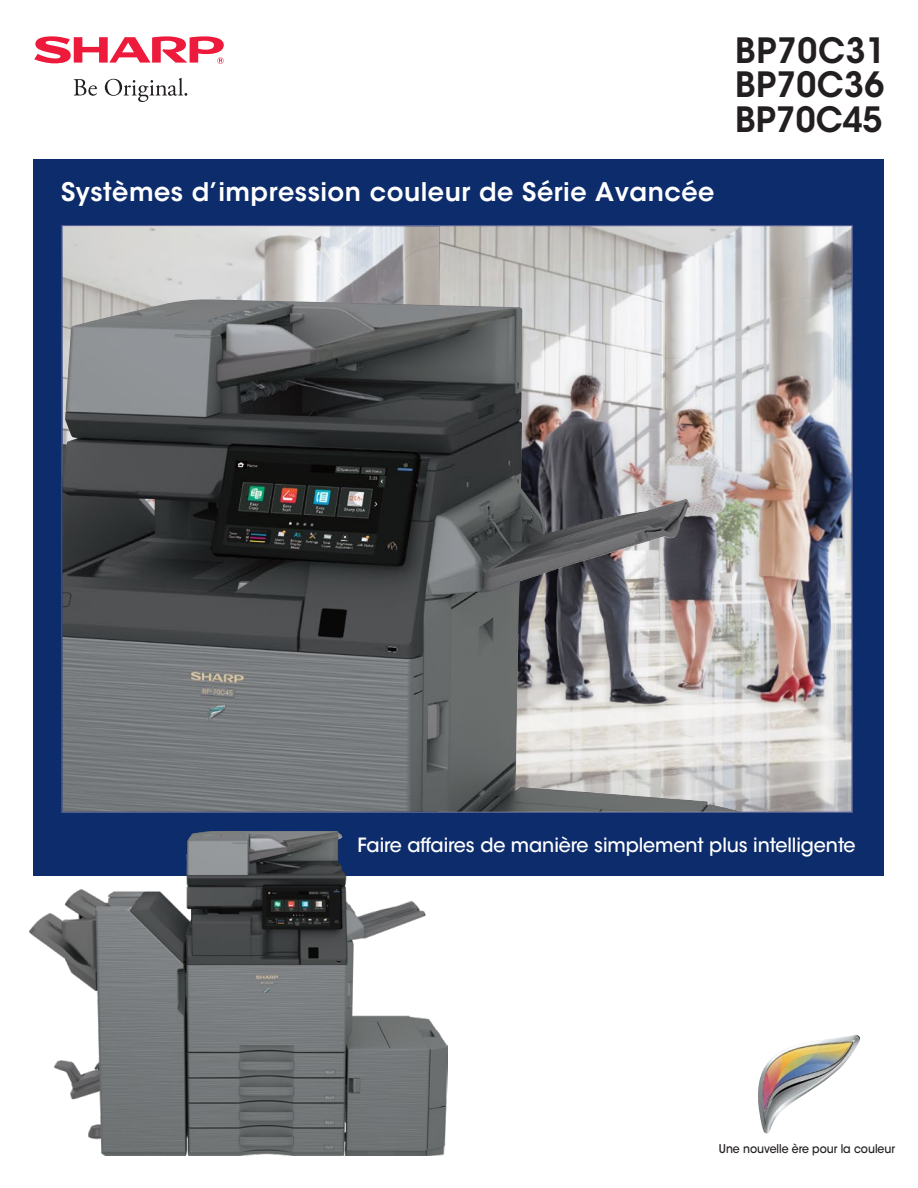
<style>
.page{position:relative;width:918px;height:1188px;background:#fff}
.page>*{position:absolute;margin:0;border:0;box-sizing:border-box;transform-origin:0 0}
.t1{font:600 34.65px/34.5px "ITC Avant Garde Std";letter-spacing:.01em;color:#231f20;text-align:justify;scale:.95 1}
.t2{font:600 25.5px "ITC Avant Garde Std";letter-spacing:.02em;color:#fff}
.t3{font:500 19.5px "ITC Avant Garde Std";letter-spacing:-.005em;color:#fff}
.t4{font:500 12px "ITC Avant Garde Std";color:#231f20;scale:.91 1}
</style>
<div class="page">
<div style="left:33px;top:159px;width:851px;height:717px;background:#0d2c6c"></div>
<img style="left:441px;top:227px;width:410px;height:584px">
<img style="left:63px;top:227px;width:378px;height:72px">
<img style="left:30px;top:831px;width:418px;height:324px">
<img style="left:63px;top:299px;width:680px;height:513px">
<img style="left:758px;top:1035px;width:102px;height:99px">
<svg style="left:74px;top:79px;width:23px;height:17px"></svg>
<svg style="left:105px;top:78px;width:82px;height:24px"></svg>
<svg style="left:34px;top:36px;width:190px;height:28px"></svg>
<h2 class="t2" style="left:61px;top:176px;width:655px">Systèmes d’impression couleur de Série Avancée</h2>
<h1 class="t1" style="left:735px;top:33px;width:160px">BP70C31<br>BP70C36<br>BP70C45</h1>
<p class="t3" style="left:358px;top:833px;width:500px">Faire affaires de manière simplement plus intelligente</p>
<p class="t4" style="left:719px;top:1141px;width:195px">Une nouvelle ère pour la couleur</p>
</div>
